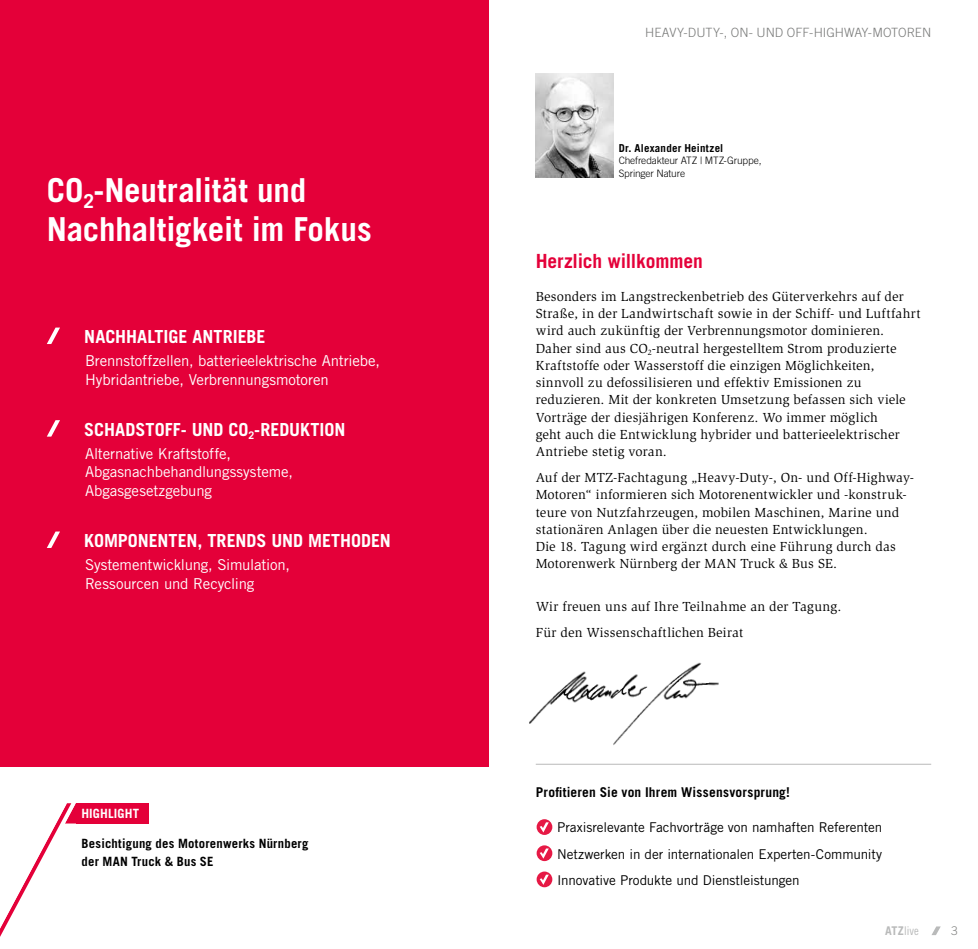
<style>
.page{position:relative;width:978px;height:949px;background:#fff}
.page>*{position:absolute;margin:0;border:0;box-sizing:border-box;transform-origin:0 0}
.t1{font:700 33px/39.6px "Trade Gothic LT Std";letter-spacing:-.005em;color:#fff}
.t2{font:700 19.5px "Trade Gothic LT Std";letter-spacing:-.005em;color:#e40039}
.t3{font:700 18px "Trade Gothic LT Std";letter-spacing:-.005em;color:#fff}
.t4{font:15px/18.8px "Trade Gothic LT Std";letter-spacing:-.01em;color:#fff}
.t5{font:13.5px/17.2px "Slimbach Std";letter-spacing:.015em;color:#000}
.t6{font:13.5px/26.5px "Trade Gothic LT Std";letter-spacing:-.01em;color:#000;text-align:justify}
.t7{font:700 13.5px "Trade Gothic LT Std";letter-spacing:.015em;color:#000}
.t8{font:700 12.75px/18px "Trade Gothic LT Std";letter-spacing:.015em;color:#000}
.t9{font:300 12.75px "Trade Gothic LT Std";color:#7a7b7a}
.t10{font:700 12.75px "Trade Gothic LT Std";letter-spacing:.01em;color:#fff}
.t11{font:12px "Trade Gothic LT Std Cn 18";color:#b9baba}
.t12{font:300 12px "Trade Gothic LT Std";color:#868786}
.t13{font:700 10.95px "Trade Gothic LT Std";letter-spacing:.02em;color:#000}
.t14{font:300 10.2px/12.8px "Trade Gothic LT Std";letter-spacing:-.015em;color:#000}
.s1{font-family:"Trade Gothic LT Std";font-weight:700}
</style>
<div class="page">
<svg style="left:932px;top:926px;width:9px;height:8px"></svg>
<div style="left:0;top:0;width:489px;height:765px;background:#e40039"></div>
<svg style="left:47px;top:327px;width:13px;height:17px"></svg>
<svg style="left:47px;top:420px;width:13px;height:16px"></svg>
<svg style="left:47px;top:531px;width:13px;height:17px"></svg>
<hr style="left:536px;top:763px;width:395px;height:1px;background:#b9baba">
<div style="left:537px;top:819px;width:15px;height:15px;background:#e61945;border-radius:50%"></div>
<svg style="left:540px;top:822px;width:9px;height:10px"></svg>
<div style="left:537px;top:845px;width:15px;height:15px;background:#e61945;border-radius:50%"></div>
<svg style="left:540px;top:848px;width:9px;height:10px"></svg>
<div style="left:537px;top:871px;width:15px;height:16px;background:#e61945;border-radius:50%"></div>
<svg style="left:540px;top:874px;width:9px;height:10px"></svg>
<div style="left:76px;top:803px;width:72px;height:20px;background:#e40039"></div>
<svg style="left:0;top:803px;width:144px;height:134px"></svg>
<img style="left:536px;top:74px;width:77px;height:103px">
<img style="left:529px;top:662px;width:190px;height:83px">
<h1 class="t1" style="left:47px;top:169px;width:326px">CO<sub>2</sub>-Neutralität und<br>Nachhaltigkeit im Fokus</h1>
<h3 class="t3" style="left:84px;top:325px;width:183px">NACHHALTIGE ANTRIEBE</h3>
<p class="t4" style="left:85px;top:351px;width:297px">Brennstoffzellen, batterieelektrische Antriebe,<br>Hybridantriebe, Verbrennungsmotoren</p>
<h3 class="t3" style="left:84px;top:418px;width:263px">SCHADSTOFF- UND CO<sub>2</sub>-REDUKTION</h3>
<p class="t4" style="left:85px;top:443px;width:210px">Alternative Kraftstoffe,<br>Abgasnachbehandlungssysteme,<br>Abgasgesetzgebung</p>
<h3 class="t3" style="left:84px;top:529px;width:308px">KOMPONENTEN, TRENDS UND METHODEN</h3>
<p class="t4" style="left:85px;top:555px;width:207px">Systementwicklung, Simulation,<br>Ressourcen und Recycling</p>
<p class="t10" style="left:81px;top:805px;width:59px">HIGHLIGHT</p>
<p class="t8" style="left:82px;top:834px;width:229px">Besichtigung des Motorenwerks Nürnberg der MAN Truck &amp; Bus SE</p>
<p class="t9" style="left:645px;top:25px;width:287px">HEAVY-DUTY-, ON- UND OFF-HIGHWAY-MOTOREN</p>
<p class="t13" style="left:619px;top:141px;width:106px">Dr. Alexander Heintzel</p>
<p class="t14" style="left:619px;top:154px;width:144px">Chefredakteur ATZ | MTZ-Gruppe,<br>Springer Nature</p>
<h2 class="t2" style="left:536px;top:248px;width:169px">Herzlich willkommen</h2>
<p class="t5" style="left:536px;top:287px;width:386px">Besonders im Langstreckenbetrieb des Güterverkehrs auf der Straße, in der Landwirtschaft sowie in der Schiff- und Luftfahrt wird auch zukünftig der Verbrennungsmotor dominieren.<br>Daher sind aus CO<sub>2</sub>-neutral hergestelltem Strom produzierte Kraftstoffe oder Wasserstoff die einzigen Möglichkeiten, sinnvoll zu defossilisieren und effektiv Emissionen zu reduzieren. Mit der konkreten Umsetzung befassen sich viele Vorträge der diesjährigen Konferenz. Wo immer möglich<br>geht auch die Entwicklung hybrider und batterieelektrischer Antriebe stetig voran.</p>
<p class="t5" style="left:536px;top:469px;width:380px">Auf der MTZ-Fachtagung „Heavy-Duty-, On- und Off-Highway-Motoren“ informieren sich Motorenentwickler und -konstruk&shy;teure von Nutzfahrzeugen, mobilen Maschinen, Marine und stationären Anlagen über die neuesten Entwicklungen.<br>Die 18. Tagung wird ergänzt durch eine Führung durch das Motorenwerk Nürnberg der MAN Truck &amp; Bus SE.</p>
<p class="t5" style="left:536px;top:594px;width:307px;line-height:25.8px">Wir freuen uns auf Ihre Teilnahme an der Tagung.<br>Für den Wissenschaftlichen Beirat</p>
<p class="t7" style="left:536px;top:783px;width:256px">Profitieren Sie von Ihrem Wissensvorsprung!</p>
<p class="t6" style="left:557px;top:813px;width:327px">Praxisrelevante Fachvorträge von namhaften Referenten Netzwerken in der internationalen Experten-Community Innovative Produkte und Dienstleistungen</p>
<p class="t11" style="left:885px;top:923px;width:35px"><span class="s1">ATZ</span>live</p>
<p class="t12" style="left:951px;top:923px;width:8px">3</p>
</div>
